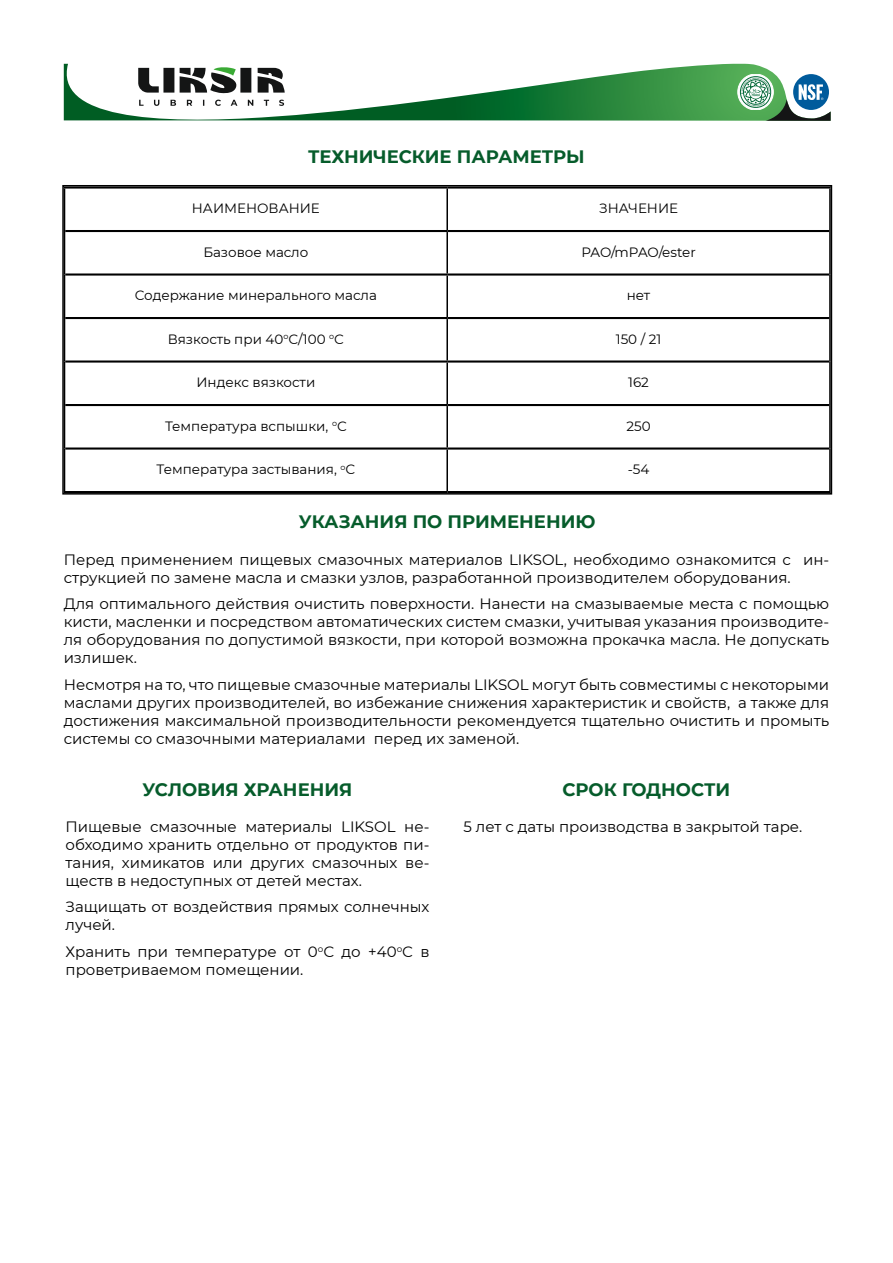
<style>
.page{position:relative;width:893px;height:1263px;background:#fff}
.page>*{position:absolute;margin:0;border:0;box-sizing:border-box;transform-origin:0 0}
.t1{font:700 18px "Montserrat";color:#065c2b}
.t2{font:15px/18px "Montserrat";color:#000}
.t3{font:13.5px "Montserrat";color:#000}
</style>
<div class="page">
<svg style="left:64px;top:64px;width:767px;height:57px"></svg>
<hr style="left:64px;top:186px;width:383px;height:3px;background:#000">
<hr style="left:447px;top:186px;width:384px;height:3px;background:#000">
<hr style="left:65px;top:230px;width:382px;height:2px;background:#000">
<hr style="left:447px;top:230px;width:382px;height:2px;background:#000">
<hr style="left:65px;top:273px;width:382px;height:3px;background:#000">
<hr style="left:447px;top:273px;width:382px;height:3px;background:#000">
<hr style="left:65px;top:317px;width:382px;height:2px;background:#000">
<hr style="left:447px;top:317px;width:382px;height:2px;background:#000">
<hr style="left:65px;top:360px;width:382px;height:3px;background:#000">
<hr style="left:447px;top:360px;width:382px;height:3px;background:#000">
<hr style="left:65px;top:404px;width:382px;height:2px;background:#000">
<hr style="left:447px;top:404px;width:382px;height:2px;background:#000">
<hr style="left:65px;top:447px;width:382px;height:3px;background:#000">
<hr style="left:447px;top:447px;width:382px;height:3px;background:#000">
<hr style="left:64px;top:491px;width:383px;height:2px;background:#000">
<hr style="left:447px;top:491px;width:384px;height:2px;background:#000">
<hr style="left:446px;top:189px;width:2px;height:41px;background:#000">
<hr style="left:446px;top:232px;width:2px;height:41px;background:#000">
<hr style="left:446px;top:276px;width:2px;height:41px;background:#000">
<hr style="left:446px;top:319px;width:2px;height:41px;background:#000">
<hr style="left:446px;top:363px;width:2px;height:41px;background:#000">
<hr style="left:446px;top:406px;width:2px;height:41px;background:#000">
<hr style="left:446px;top:450px;width:2px;height:41px;background:#000">
<div style="left:62px;top:185px;width:770px;height:310px;border:2px solid #000"></div>
<p class="t1" style="left:308px;top:144px;width:278px">ТЕХНИЧЕСКИЕ ПАРАМЕТРЫ</p>
<p class="t3" style="left:192px;top:199px;width:129px">НАИМЕНОВАНИЕ</p>
<p class="t3" style="left:599px;top:199px;width:80px">ЗНАЧЕНИЕ</p>
<p class="t3" style="left:203px;top:243px;width:107px">Базовое масло</p>
<p class="t3" style="left:581px;top:243px;width:116px">PAO/mPAO/ester</p>
<p class="t3" style="left:135px;top:286px;width:244px">Содержание минерального масла</p>
<p class="t3" style="left:627px;top:286px;width:25px">нет</p>
<p class="t3" style="left:168px;top:330px;width:178px">Вязкость при 40<sup>о</sup>С/100 <sup>о</sup>С</p>
<p class="t3" style="left:616px;top:330px;width:47px">150 / 21</p>
<p class="t3" style="left:196px;top:373px;width:120px">Индекс вязкости</p>
<p class="t3" style="left:628px;top:373px;width:22px">162</p>
<p class="t3" style="left:165px;top:417px;width:183px">Температура вспышки, <sup>о</sup>С</p>
<p class="t3" style="left:626px;top:417px;width:26px">250</p>
<p class="t3" style="left:157px;top:460px;width:200px">Температура застывания, <sup>о</sup>С</p>
<p class="t3" style="left:628px;top:460px;width:23px">-54</p>
<p class="t1" style="left:299px;top:508px;width:298px">УКАЗАНИЯ ПО ПРИМЕНЕНИЮ</p>
<p class="t2" style="left:64px;top:550px;width:767px">Перед применением пищевых смазочных материалов LIKSOL, необходимо ознакомится с ин&shy;струкцией по замене масла и смазки узлов, разработанной производителем оборудования.</p>
<p class="t2" style="left:64px;top:594px;width:767px;text-align:justify">Для оптимального действия очистить поверхности. Нанести на смазываемые места с помощью кисти, масленки и посредством автоматических систем смазки, учитывая указания производите&shy;ля оборудования по допустимой вязкости, при которой возможна прокачка масла. Не допускать излишек.</p>
<p class="t2" style="left:64px;top:675px;width:767px;text-align:justify">Несмотря на то, что пищевые смазочные материалы LIKSOL могут быть совместимы с некоторыми маслами других производителей, во избежание снижения характеристик и свойств, а также для достижения максимальной производительности рекомендуется тщательно очистить и промыть системы со смазочными материалами перед их заменой.</p>
<p class="t1" style="left:142px;top:776px;width:212px">УСЛОВИЯ ХРАНЕНИЯ</p>
<p class="t1" style="left:562px;top:776px;width:169px">СРОК ГОДНОСТИ</p>
<p class="t2" style="left:66px;top:817px;width:365px;text-align:justify">Пищевые смазочные материалы LIKSOL не&shy;обходимо хранить отдельно от продуктов пи&shy;тания, химикатов или других смазочных ве&shy;ществ в недоступных от детей местах.</p>
<p class="t2" style="left:66px;top:897px;width:365px">Защищать от воздействия прямых солнечных лучей.</p>
<p class="t2" style="left:66px;top:942px;width:365px">Хранить при температуре от 0<sup>о</sup>С до +40<sup>о</sup>С в проветриваемом помещении.</p>
<p class="t2" style="left:463px;top:817px;width:340px">5 лет с даты производства в закрытой таре.</p>
</div>
